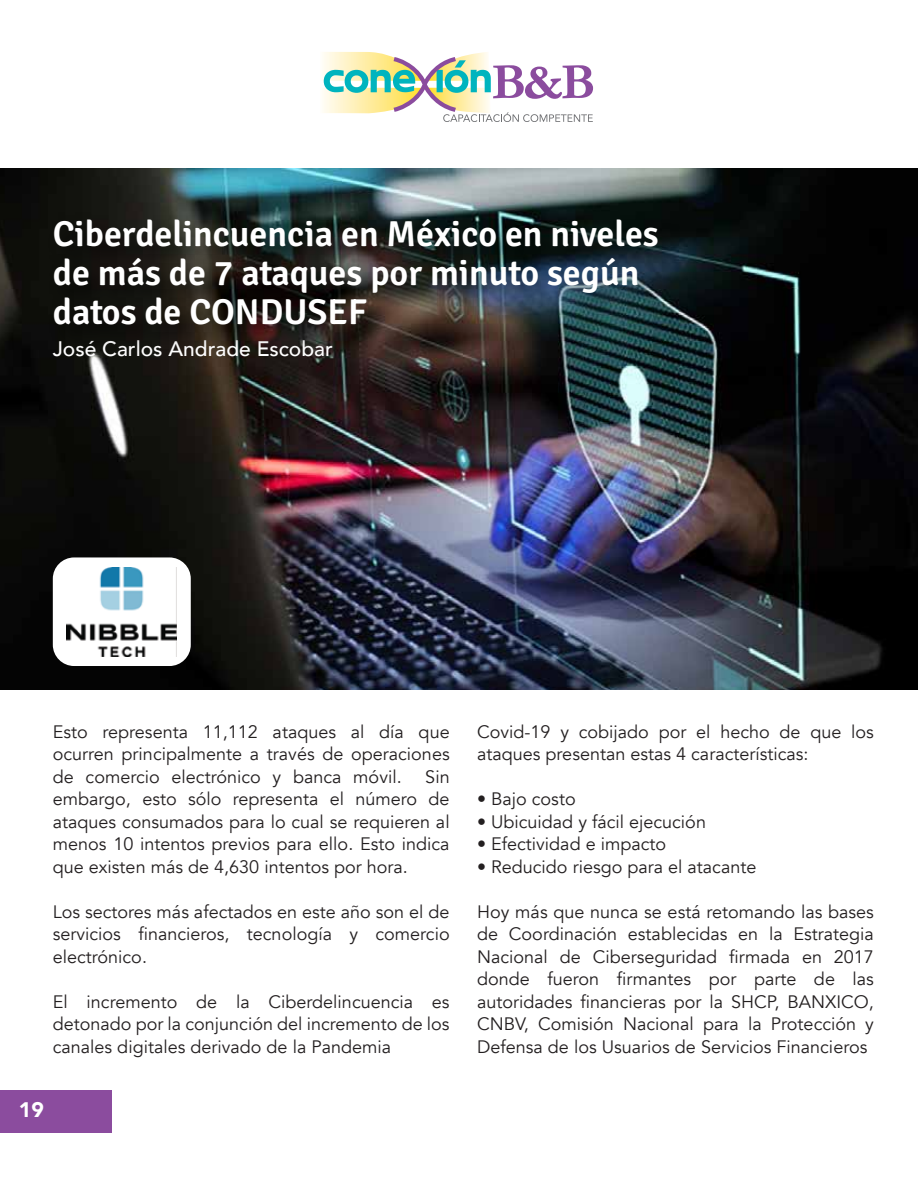
<style>
.page{position:relative;width:918px;height:1188px;background:#fff}
.page>*{position:absolute;margin:0;border:0;box-sizing:border-box;transform-origin:0 0}
.t1{font:600 36px/39px "Signika";color:#fff}
.t2{font:500 21px "Avenir";color:#fff}
.t3{font:900 21px "Avenir";color:#fff}
.t4{font:18px/22.5px "Avenir";color:#231f20;text-align:justify}
</style>
<div class="page">
<img style="left:0;top:168px;width:918px;height:521px">
<img style="left:41px;top:203px;width:668px;height:204px">
<div style="left:54px;top:536px;width:144px;height:116px;background:#090a07"></div>
<div style="left:53px;top:557px;width:138px;height:109px;background:#fff;border-radius:21px"></div>
<img style="left:67px;top:567px;width:110px;height:89px">
<svg style="left:323px;top:52px;width:270px;height:70px"></svg>
<div style="left:0;top:1090px;width:112px;height:43px;background:#8b4c9e"></div>
<h1 class="t1" style="left:53px;top:212px;width:607px">Ciberdelincuencia en México en niveles de más de 7 ataques por minuto según datos de CONDUSEF</h1>
<p class="t2" style="left:53px;top:331px;width:282px">José Carlos Andrade Escobar</p>
<p class="t4" style="left:53px;top:721px;width:398px">Esto representa 11,112 ataques al día que ocurren principalmente a través de operaciones de comercio electrónico y banca móvil.</p>
<p class="t4" style="left:53px;top:766px;width:398px;text-indent:373px">Sin embargo, esto sólo representa el número de ataques consumados para lo cual se requieren al menos 10 intentos previos para ello. Esto indica que existen más de 4,630 intentos por hora.</p>
<p class="t4" style="left:53px;top:901px;width:398px">Los sectores más afectados en este año son el de servicios financieros, tecnología y comercio electrónico.</p>
<p class="t4" style="left:53px;top:991px;width:398px">El incremento de la Ciberdelincuencia es detonado por la conjunción del incremento de los canales digitales derivado de la Pandemia</p>
<p class="t3" style="left:19px;top:1092px;width:26px">19</p>
<p class="t4" style="left:477px;top:721px;width:398px">Covid-19 y cobijado por el hecho de que los ataques presentan estas 4 características:</p>
<p class="t4" style="left:477px;top:788px;width:100px">• Bajo costo</p>
<p class="t4" style="left:477px;top:811px;width:230px">• Ubicuidad y fácil ejecución</p>
<p class="t4" style="left:477px;top:833px;width:191px">• Efectividad e impacto</p>
<p class="t4" style="left:477px;top:856px;width:281px">• Reducido riesgo para el atacante</p>
<p class="t4" style="left:477px;top:901px;width:398px">Hoy más que nunca se está retomando las bases de Coordinación establecidas en la Estrategia Nacional de Ciberseguridad firmada en 2017 donde fueron firmantes por parte de las autoridades financieras por la SHCP, BANXICO, CNBV, Comisión Nacional para la Protección y Defensa de los Usuarios de Servicios Financieros</p>
</div>
